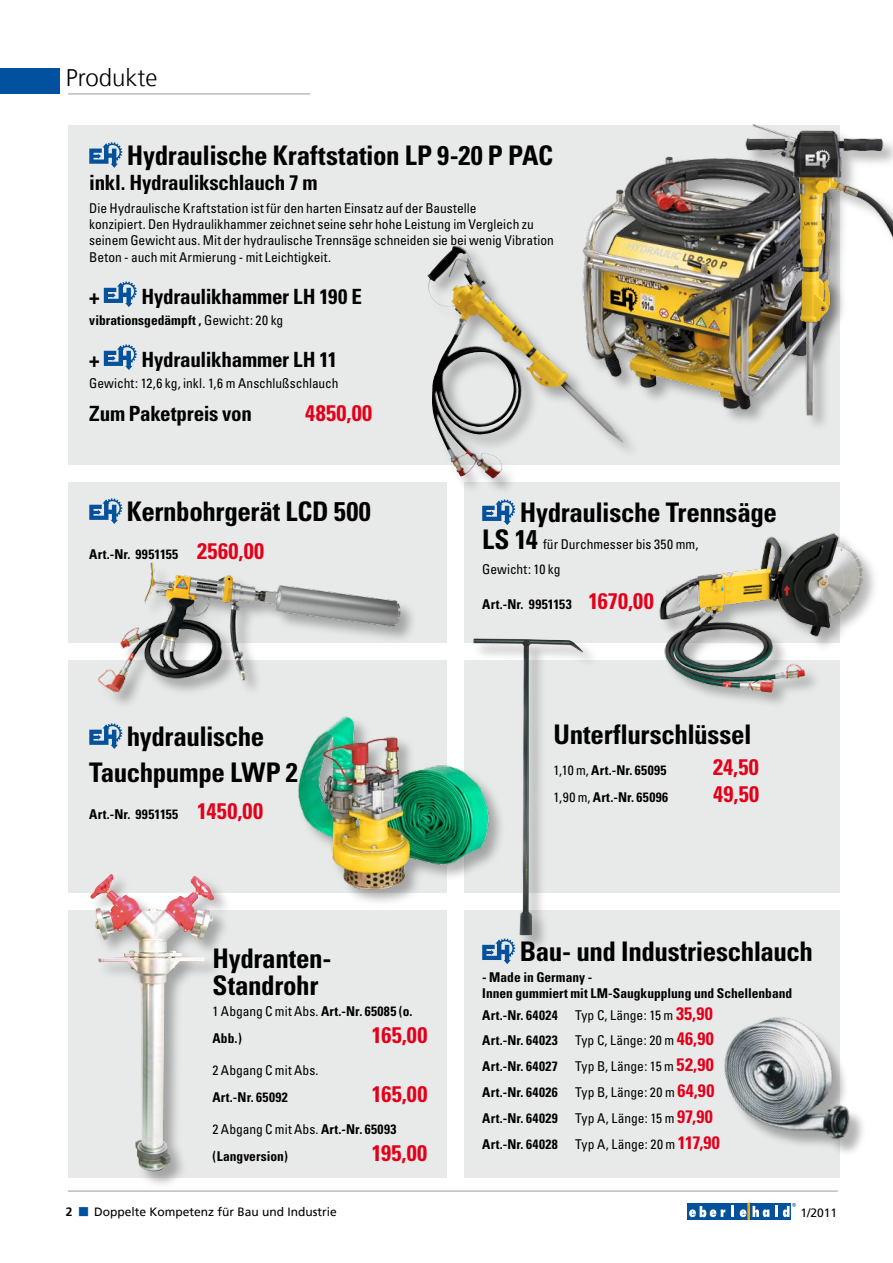
<style>
.page{position:relative;width:893px;height:1263px;background:#fff}
.page>*{position:absolute;margin:0;border:0;box-sizing:border-box;transform-origin:0 0}
.t1{font:700 condensed 27px/27px "Univers";letter-spacing:-.015em;color:#000}
.t2{font:300 24px "Frutiger";color:#000}
.t3{font:700 condensed 22.5px "Univers";letter-spacing:.02em;color:#e2001a}
.t4{font:700 condensed 21px "Univers";letter-spacing:-.015em;color:#000}
.t5{font:condensed 13.5px/16.2px "Univers";color:#000}
.t6{font:700 condensed 13.5px/27px "Univers";letter-spacing:.01em;color:#000}
.t7{font:700 condensed 13.5px/27px "Univers";letter-spacing:.03em;color:#000}
.t8{font:700 condensed 13.5px "Univers";letter-spacing:.035em;color:#000}
.t9{font:12px "Frutiger";color:#000}
.s1{font-weight:400}
.s2{font-size:22.5px;color:#e2001a}
.s3{font-weight:700;font-size:27px}
.s4{font-weight:700;font-size:18px;color:#e2001a}
</style>
<div class="page">
<div style="left:0;top:68px;width:60px;height:26px;background:#00519e"></div>
<hr style="left:68px;top:94px;width:242px;height:1px;background:#9c9d9f">
<hr style="left:68px;top:1191px;width:770px;height:1px;background:#9c9d9f">
<svg style="left:698px;top:1203px;width:10px;height:16px"></svg>
<div style="left:687px;top:1203px;width:11px;height:16px;background:#05519c"></div>
<div style="left:708px;top:1203px;width:10px;height:16px;background:#05519c"></div>
<svg style="left:728px;top:1203px;width:10px;height:16px"></svg>
<svg style="left:732px;top:1206px;width:2px;height:11px"></svg>
<svg style="left:738px;top:1203px;width:10px;height:16px"></svg>
<div style="left:718px;top:1203px;width:10px;height:16px;background:#05519c"></div>
<div style="left:748px;top:1203px;width:3px;height:16px;border:1px solid #f6a807"></div>
<svg style="left:771px;top:1203px;width:10px;height:16px"></svg>
<svg style="left:775px;top:1206px;width:2px;height:11px"></svg>
<div style="left:751px;top:1203px;width:10px;height:16px;background:#05519c"></div>
<svg style="left:761px;top:1203px;width:10px;height:16px"></svg>
<div style="left:781px;top:1203px;width:10px;height:16px;background:#05519c"></div>
<svg style="left:752px;top:1206px;width:17px;height:11px"></svg>
<svg style="left:689px;top:1206px;width:36px;height:11px"></svg>
<svg style="left:740px;top:1209px;width:6px;height:8px"></svg>
<svg style="left:783px;top:1203px;width:13px;height:14px"></svg>
<div style="left:464px;top:661px;width:375px;height:232px;background:#e8e9e9"></div>
<div style="left:464px;top:911px;width:376px;height:267px;background:#e8e9e9"></div>
<div style="left:68px;top:911px;width:378px;height:267px;background:#e8e9e9"></div>
<div style="left:68px;top:661px;width:378px;height:232px;background:#e8e9e9"></div>
<div style="left:68px;top:482px;width:378px;height:161px;background:#e8e9e9"></div>
<div style="left:68px;top:125px;width:771px;height:339px;background:#e8e9e9"></div>
<div style="left:89px;top:872px;width:144px;height:319px;background:#000;opacity:.3"></div>
<img style="left:90px;top:873px;width:125px;height:298px">
<div style="left:97px;top:562px;width:322px;height:149px;background:#000;opacity:.3"></div>
<img style="left:91px;top:562px;width:318px;height:143px">
<div style="left:296px;top:715px;width:211px;height:194px;background:#000;opacity:.3"></div>
<img style="left:296px;top:713px;width:175px;height:181px">
<svg style="left:89px;top:142px;width:33px;height:26px"></svg>
<svg style="left:104px;top:281px;width:33px;height:26px"></svg>
<svg style="left:104px;top:344px;width:33px;height:26px"></svg>
<img style="left:585px;top:156px;width:155px;height:265px">
<div style="left:744px;top:122px;width:149px;height:312px;background:#000;opacity:.3"></div>
<img style="left:740px;top:122px;width:153px;height:299px">
<svg style="left:89px;top:498px;width:33px;height:26px"></svg>
<svg style="left:89px;top:723px;width:33px;height:26px"></svg>
<img style="left:724px;top:1017px;width:139px;height:136px">
<div style="left:464px;top:482px;width:376px;height:161px;background:#e8e9e9"></div>
<svg style="left:482px;top:499px;width:33px;height:26px"></svg>
<div style="left:657px;top:531px;width:225px;height:180px;background:#000;opacity:.3"></div>
<img style="left:654px;top:531px;width:212px;height:165px">
<div style="left:471px;top:636px;width:130px;height:319px;background:#000;opacity:.3"></div>
<img style="left:473px;top:638px;width:110px;height:298px">
<div style="left:426px;top:243px;width:215px;height:254px;background:#000;opacity:.3"></div>
<img style="left:435px;top:250px;width:189px;height:229px">
<svg style="left:482px;top:938px;width:33px;height:26px"></svg>
<h2 class="t2" style="left:66px;top:64px;width:93px">Produkte</h2>
<h1 class="t1" style="left:127px;top:142px;width:428px">Hydraulische Kraftstation LP 9-20 P PAC</h1>
<h3 class="t4" style="left:89px;top:170px;width:230px">inkl. Hydraulikschlauch 7 m</h3>
<p class="t5" style="left:89px;top:200px;width:466px">Die Hydraulische Kraftstation ist für den harten Einsatz auf der Baustelle<br>konzipiert. Den Hydraulikhammer zeichnet seine sehr hohe Leistung im Vergleich zu seinem Gewicht aus. Mit der hydraulische Trennsäge schneiden sie bei wenig Vibration Beton - auch mit Armierung - mit Leichtigkeit.</p>
<h3 class="t4" style="left:89px;top:284px;width:12px">+</h3>
<h3 class="t4" style="left:141px;top:284px;width:222px">Hydraulikhammer LH 190 E</h3>
<p class="t6" style="left:89px;top:306px;width:195px">vibrationsgedämpft , <span class="s1">Gewicht: 20 kg</span></p>
<h3 class="t4" style="left:89px;top:347px;width:12px">+</h3>
<h3 class="t4" style="left:141px;top:347px;width:197px">Hydraulikhammer LH 11</h3>
<p class="t5" style="left:89px;top:375px;width:251px">Gewicht: 12,6 kg, inkl. 1,6 m Anschlußschlauch</p>
<h3 class="t4" style="left:89px;top:401px;width:164px">Zum Paketpreis von</h3>
<h3 class="t3" style="left:305px;top:399px;width:68px">4850,00</h3>
<h1 class="t1" style="left:127px;top:498px;width:246px">Kernbohrgerät LCD 500</h1>
<p class="t6" style="left:89px;top:540px;width:176px">Art.-Nr. 9951155 <span class="s2">2560,00</span></p>
<h1 class="t1" style="left:89px;top:719px;width:210px;line-height:35.5px;text-align:center">hydraulische<br>Tauchpumpe LWP 2</h1>
<p class="t6" style="left:89px;top:801px;width:175px">Art.-Nr. 9951155 <span class="s2">1450,00</span></p>
<h1 class="t1" style="left:212px;top:945px;width:121px">Hydranten-<br>Standrohr</h1>
<p class="t7" style="left:212px;top:997px;width:202px"><span class="s1">1 Abgang C mit Abs.</span> Art.-Nr. 65085 (o.<br>Abb.)</p>
<h3 class="t3" style="left:372px;top:1021px;width:57px">165,00</h3>
<p class="t5" style="left:212px;top:1062px;width:108px">2 Abgang C mit Abs.</p>
<p class="t7" style="left:212px;top:1083px;width:77px">Art.-Nr. 65092</p>
<h3 class="t3" style="left:372px;top:1080px;width:57px">165,00</h3>
<p class="t6" style="left:212px;top:1116px;width:185px"><span class="s1">2 Abgang C mit Abs.</span> Art.-Nr. 65093 (Langversion)</p>
<h3 class="t3" style="left:372px;top:1139px;width:57px">195,00</h3>
<h1 class="t1" style="left:520px;top:499px;width:259px">Hydraulische Trennsäge</h1>
<p class="t5" style="left:482px;top:532px;width:218px;line-height:24.8px"><span class="s3">LS 14</span> für Durchmesser bis 350 mm,<br>Gewicht: 10 kg</p>
<p class="t6" style="left:482px;top:591px;width:173px">Art.-Nr. 9951153 <span class="s2">1670,00</span></p>
<h1 class="t1" style="left:554px;top:721px;width:199px">Unterflurschlüssel</h1>
<p class="t7" style="left:554px;top:757px;width:114px"><span class="s1">1,10 m,</span> Art.-Nr. 65095</p>
<h3 class="t3" style="left:713px;top:753px;width:47px">24,50</h3>
<p class="t8" style="left:554px;top:789px;width:116px"><span class="s1">1,90 m,</span> Art.-Nr. 65096</p>
<h3 class="t3" style="left:713px;top:780px;width:48px">49,50</h3>
<h1 class="t1" style="left:520px;top:938px;width:295px">Bau- und Industrieschlauch</h1>
<p class="t6" style="left:482px;top:969px;width:311px;line-height:16.2px">- Made in Germany -<br>Innen gummiert mit LM-Saugkupplung und Schellenband</p>
<p class="t7" style="left:482px;top:1001px;width:77px">Art.-Nr. 64024</p>
<p class="t5" style="left:575px;top:1006px;width:139px">Typ C, Länge: 15 m <span class="s4">35,90</span></p>
<p class="t8" style="left:482px;top:1032px;width:77px">Art.-Nr. 64023</p>
<p class="t5" style="left:575px;top:1032px;width:140px">Typ C, Länge: 20 m <span class="s4">46,90</span></p>
<p class="t7" style="left:482px;top:1053px;width:77px">Art.-Nr. 64027</p>
<p class="t5" style="left:575px;top:1058px;width:140px">Typ B, Länge: 15 m <span class="s4">52,90</span></p>
<p class="t7" style="left:482px;top:1079px;width:77px">Art.-Nr. 64026</p>
<p class="t5" style="left:575px;top:1084px;width:141px">Typ B, Länge: 20 m <span class="s4">64,90</span></p>
<p class="t7" style="left:482px;top:1104px;width:77px">Art.-Nr. 64029</p>
<p class="t5" style="left:575px;top:1110px;width:139px">Typ A, Länge: 15 m <span class="s4">97,90</span></p>
<p class="t7" style="left:482px;top:1130px;width:77px">Art.-Nr. 64028</p>
<p class="t5" style="left:575px;top:1136px;width:146px">Typ A, Länge: 20 m <span class="s4">117,90</span></p>
<p class="t9" style="left:94px;top:1204px;width:244px">Doppelte Kompetenz für Bau und Industrie</p>
<p class="t9" style="left:800px;top:1205px;width:38px">1/2011</p>
</div>
